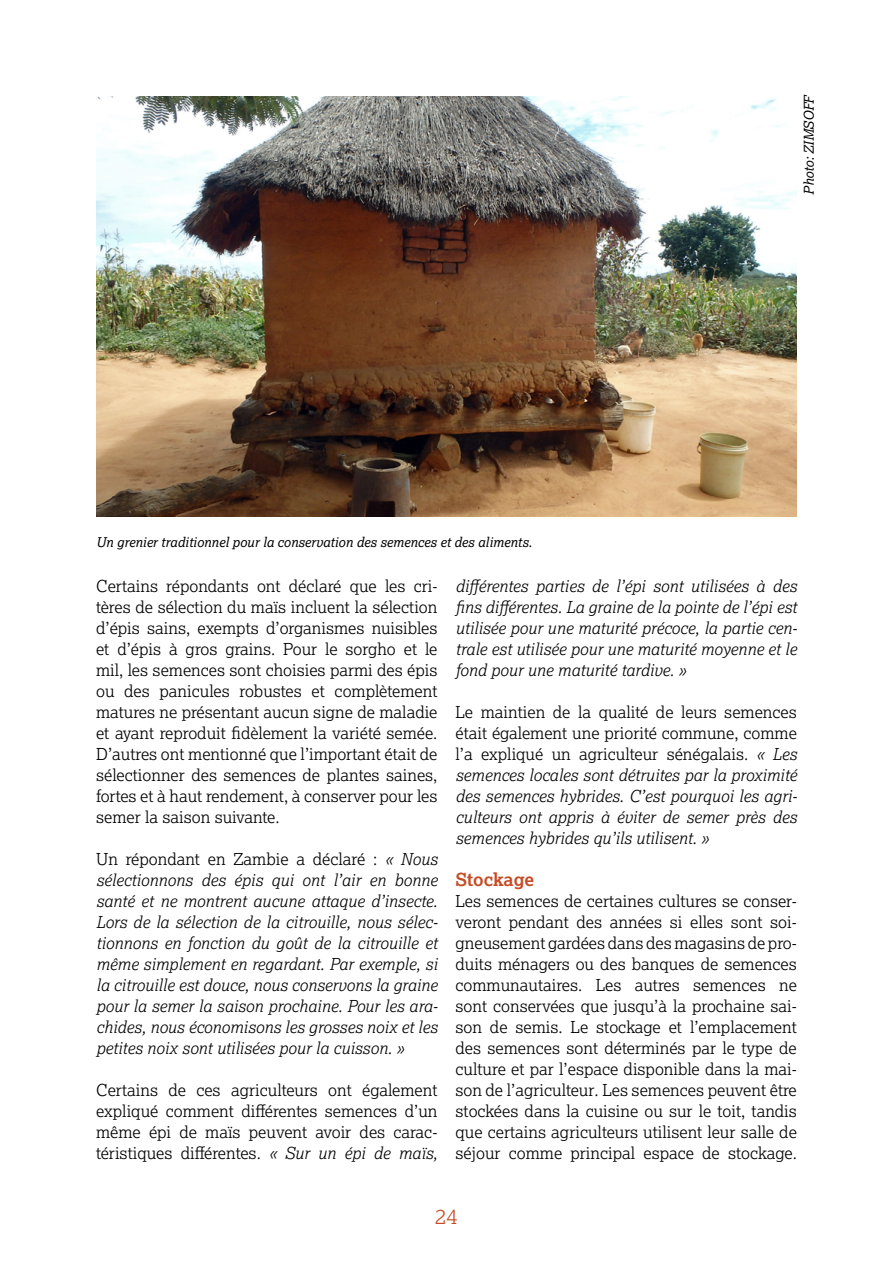
<style>
.page{position:relative;width:893px;height:1263px;background:#fff}
.page>*{position:absolute;margin:0;border:0;box-sizing:border-box;transform-origin:0 0}
.t1{font:300 21px "Lexia Trial";color:#c64c25}
.Subtítulo_de_sección{font:700 18px "Lexia Trial";color:#c64c25}
.t2{font:300 16.5px/21px "Lexia Trial";color:#000;text-align:justify}
.t3{font:italic 300 16.5px/21px "Lexia Trial";color:#000;text-align:justify}
.Pie_de_foto{font:italic 13.5px "Lexia Trial";color:#000}
.s1{font-style:normal}
.s2{font-style:italic}
</style>
<div class="page">
<img style="left:96px;top:96px;width:701px;height:420px">
<p class="Pie_de_foto" style="left:96px;top:534px;width:438px">Un grenier traditionnel pour la conservation des semences et des aliments.</p>
<p class="Pie_de_foto" style="left:800px;top:195px;width:102px;rotate:-90deg">Photo: ZIMSOFF</p>
<p class="t2" style="left:96px;top:575px;width:343px">Certains répondants ont déclaré que les cri&shy;tères de sélection du maïs incluent la sélection d’épis sains, exempts d’organismes nuisibles et d’épis à gros grains. Pour le sorgho et le mil, les semences sont choisies parmi des épis ou des panicules robustes et complètement matures ne présentant aucun signe de maladie et ayant reproduit fidèlement la variété semée.<br>D’autres ont mentionné que l’important était de sélectionner des semences de plantes saines, fortes et à haut rendement, à conserver pour les semer la saison suivante.</p>
<p class="t3" style="left:96px;top:848px;width:343px"><span class="s1">Un répondant en Zambie a déclaré :</span> « Nous sélectionnons des épis qui ont l’air en bonne santé et ne montrent aucune attaque d’insecte.<br>Lors de la sélection de la citrouille, nous sélec&shy;tionnons en fonction du goût de la citrouille et même simplement en regardant. Par exemple, si la citrouille est douce, nous conservons la graine pour la semer la saison prochaine. Pour les ara&shy;chides, nous économisons les grosses noix et les petites noix sont utilisées pour la cuisson. »</p>
<p class="t2" style="left:96px;top:1079px;width:343px">Certains de ces agriculteurs ont également expliqué comment différentes semences d’un même épi de maïs peuvent avoir des carac&shy;téristiques différentes. <span class="s2">« Sur un épi de maïs,</span></p>
<p class="t3" style="left:455px;top:575px;width:343px">différentes parties de l’épi sont utilisées à des fins différentes. La graine de la pointe de l’épi est utilisée pour une maturité précoce, la partie cen&shy;trale est utilisée pour une maturité moyenne et le fond pour une maturité tardive. »</p>
<p class="t3" style="left:455px;top:701px;width:343px"><span class="s1">Le maintien de la qualité de leurs semences était également une priorité commune, comme l’a expliqué un agriculteur sénégalais.</span> « Les semences locales sont détruites par la proximité des semences hybrides. C’est pourquoi les agri&shy;culteurs ont appris à éviter de semer près des semences hybrides qu’ils utilisent. »</p>
<p class="Subtítulo_de_sección" style="left:455px;top:868px;width:80px">Stockage</p>
<p class="t2" style="left:455px;top:890px;width:343px">Les semences de certaines cultures se conser&shy;veront pendant des années si elles sont soi&shy;gneusement gardées dans des magasins de pro&shy;duits ménagers ou des banques de semences communautaires. Les autres semences ne sont conservées que jusqu’à la prochaine sai&shy;son de semis. Le stockage et l’emplacement des semences sont déterminés par le type de culture et par l’espace disponible dans la mai&shy;son de l’agriculteur. Les semences peuvent être stockées dans la cuisine ou sur le toit, tandis que certains agriculteurs utilisent leur salle de séjour comme principal espace de stockage.</p>
<p class="t1" style="left:435px;top:1203px;width:24px">24</p>
</div>
